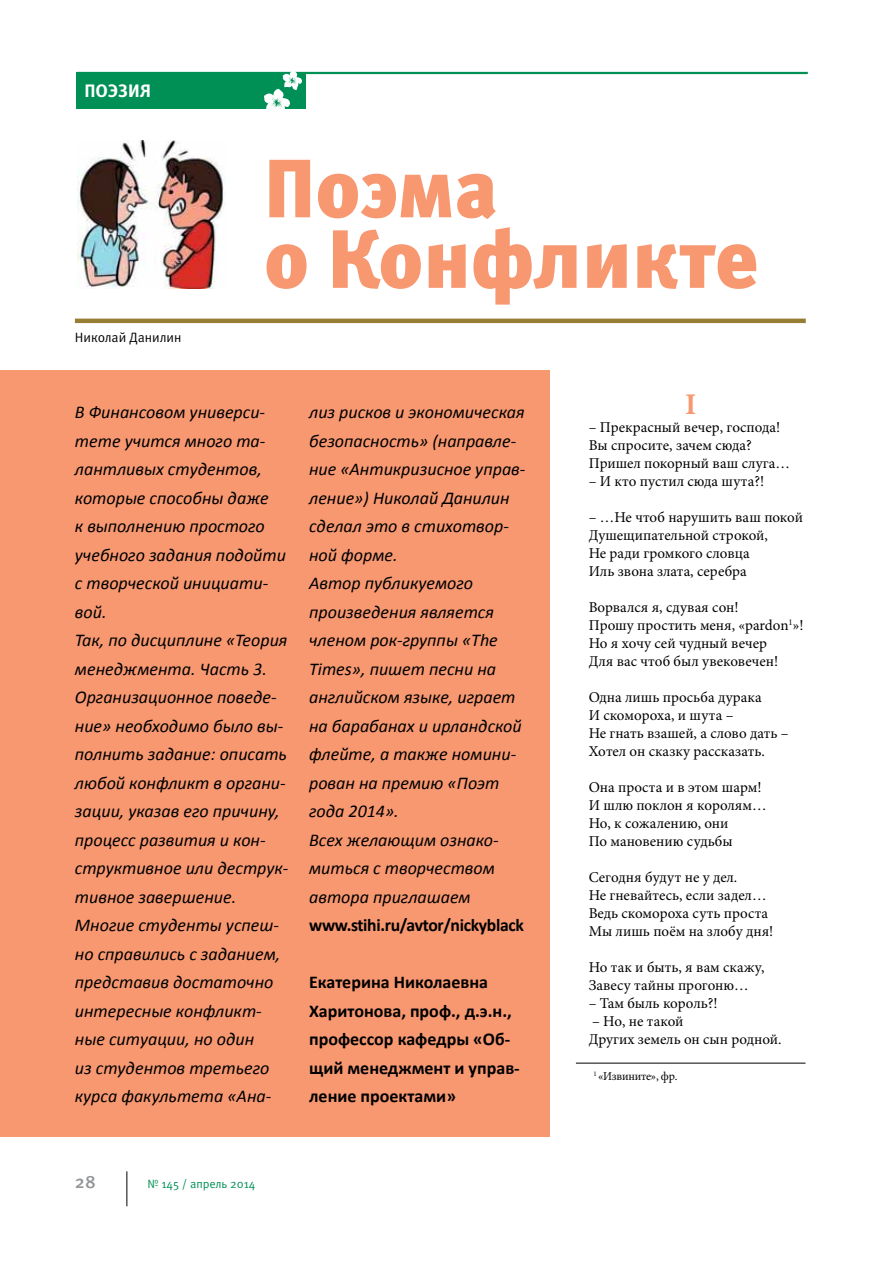
<style>
.page{position:relative;width:893px;height:1263px;background:#fff}
.page>*{position:absolute;margin:0;border:0;box-sizing:border-box;transform-origin:0 0}
.t1{font:900 82.5px/70.5px "Meta Pro";color:#f79871}
.t2{font:700 30px "Minion Pro";color:#f79871}
.t3{font:italic 18px/28.5px "Calibri";color:#000}
.t4{font:700 18px/28.5px "Calibri";color:#000}
.t5{font:700 18px "Calibri";letter-spacing:-.02em;color:#000}
.t6{font:700 18px "Meta Pro";color:#fff}
.t7{font:500 18px "Meta Pro";color:#939598}
.t8{font:15px/18px "Minion Pro";color:#000}
.t9{font:13.5px "Meta Pro";color:#000}
.t10{font:12px "Meta Pro";color:#009055}
.t11{font:12px "Minion Pro";letter-spacing:-.02em;color:#000}
</style>
<div class="page">
<hr style="left:127px;top:1171px;width:1px;height:35px;background:#000">
<hr style="left:77px;top:72px;width:731px;height:1px;background:#009055">
<hr style="left:77px;top:73px;width:731px;height:1px;background:#009055">
<div style="left:77px;top:73px;width:229px;height:36px;background:#009055"></div>
<svg style="left:264px;top:71px;width:38px;height:38px"></svg>
<hr style="left:75px;top:319px;width:731px;height:4px;background:#967f35">
<div style="left:0;top:370px;width:550px;height:766px;background:#f79871"></div>
<hr style="left:576px;top:1063px;width:229px;height:1px;background:#000">
<img style="left:78px;top:140px;width:146px;height:148px">
<p class="t6" style="left:84px;top:79px;width:68px">ПОЭЗИЯ</p>
<p class="t9" style="left:75px;top:329px;width:108px">Николай Данилин</p>
<h1 class="t1" style="left:264px;top:156px;width:496px">Поэма<br>о Конфликте</h1>
<p class="t3" style="left:75px;top:397px;width:215px">В Финансовом универси&shy;тете учится много та&shy;лантливых студентов, которые способны даже<br>к выполнению простого учебного задания подойти с творческой инициати&shy;вой.<br>Так, по дисциплине «Теория менеджмента. Часть 3.<br>Организационное поведе&shy;ние» необходимо было вы&shy;полнить задание: описать любой конфликт в органи&shy;зации, указав его причину, процесс развития и кон&shy;структивное или деструк&shy;тивное завершение.<br>Многие студенты успеш&shy;но справились с заданием, представив достаточно интересные конфликт&shy;ные ситуации, но один<br>из студентов третьего курса факультета «Ана-</p>
<p class="t3" style="left:309px;top:397px;width:218px">лиз рисков и экономическая безопасность» (направле&shy;ние «Антикризисное управ&shy;ление») Николай Данилин сделал это в стихотвор&shy;ной форме.<br>Автор публикуемого произведения является членом рок-группы «The<br>Times», пишет песни на английском языке, играет на барабанах и ирландской флейте, а также номини&shy;рован на премию «Поэт года 2014».<br>Всех желающим ознако&shy;миться с творчеством автора приглашаем</p>
<p class="t5" style="left:309px;top:914px;width:216px">www.stihi.ru/avtor/nickyblack</p>
<p class="t4" style="left:309px;top:968px;width:212px">Екатерина Николаевна<br>Харитонова, проф., д.э.н., профессор кафедры «Об&shy;щий менеджмент и управ&shy;ление проектами»</p>
<p class="t7" style="left:75px;top:1170px;width:22px">28</p>
<p class="t10" style="left:148px;top:1176px;width:109px">№ 145 / апрель 2014</p>
<h2 class="t2" style="left:685px;top:383px;width:13px">I</h2>
<p class="t8" style="left:589px;top:418px;width:203px">– Прекрасный вечер, господа!<br>Вы спросите, зачем сюда?<br>Пришел покорный ваш слуга…</p>
<p class="t8" style="left:589px;top:472px;width:177px">– И кто пустил сюда шута?!</p>
<p class="t8" style="left:589px;top:508px;width:216px">– …Не чтоб нарушить ваш покой<br>Душещипательной строкой,<br>Не ради громкого словца<br>Иль звона злата, серебра</p>
<p class="t8" style="left:589px;top:598px;width:216px">Ворвался я, сдувая сон!<br>Прошу простить меня, «pardon<sup>1</sup>»!<br>Но я хочу сей чудный вечер<br>Для вас чтоб был увековечен!</p>
<p class="t8" style="left:589px;top:688px;width:202px">Одна лишь просьба дурака<br>И скомороха, и шута –<br>Не гнать взашей, а слово дать –<br>Хотел он сказку рассказать.</p>
<p class="t8" style="left:589px;top:778px;width:179px">Она проста и в этом шарм!<br>И шлю поклон я королям…<br>Но, к сожалению, они<br>По мановению судьбы</p>
<p class="t8" style="left:589px;top:868px;width:186px">Сегодня будут не у дел.<br>Не гневайтесь, если задел…<br>Ведь скомороха суть проста<br>Мы лишь поём на злобу дня!</p>
<p class="t8" style="left:589px;top:958px;width:177px">Но так и быть, я вам скажу,<br>Завесу тайны прогоню…</p>
<p class="t8" style="left:589px;top:994px;width:130px">– Там быль король?!</p>
<p class="t8" style="left:589px;top:1012px;width:195px">– Но, не такой<br>Других земель он сын родной.</p>
<p class="t11" style="left:594px;top:1068px;width:85px"><sup>1</sup> «Извините», фр.</p>
</div>
